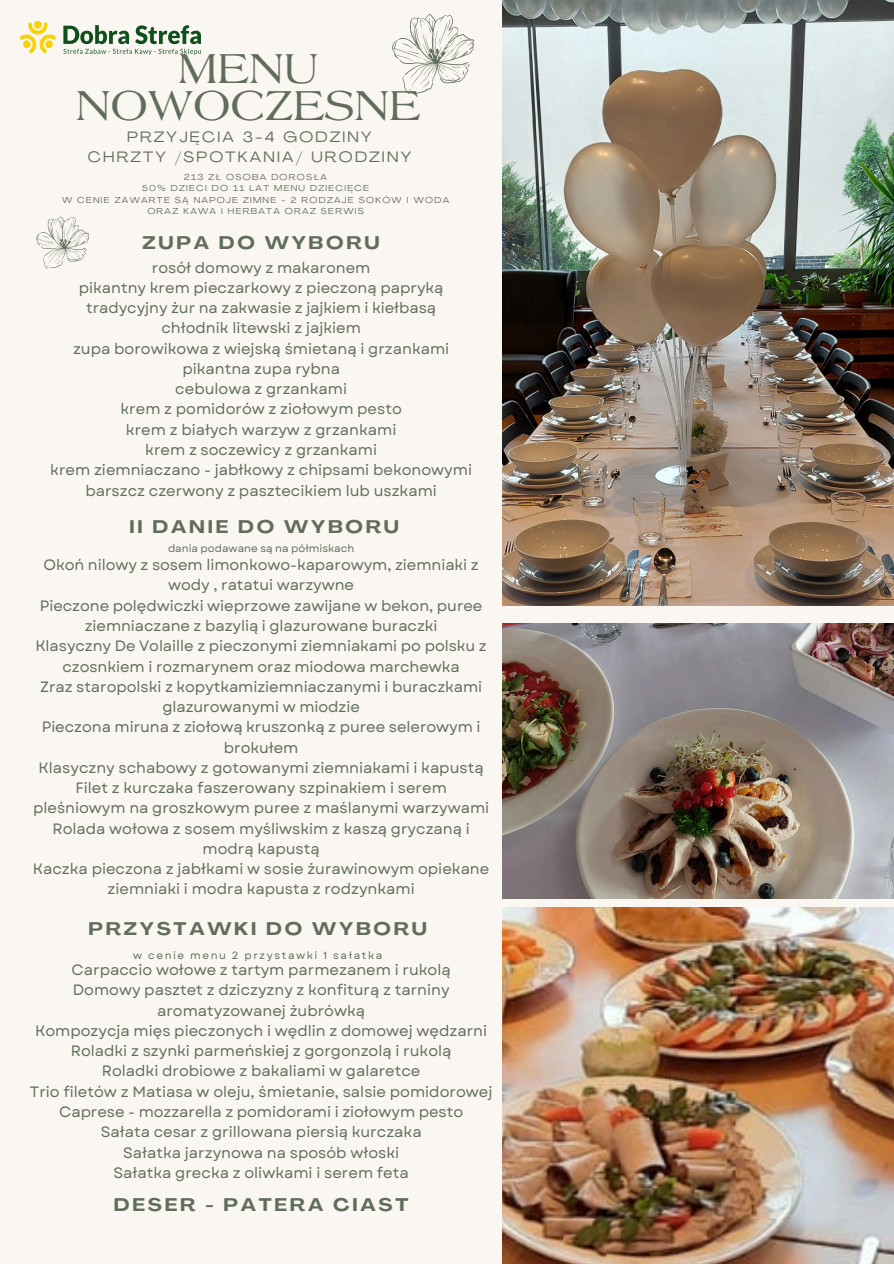
<style>
.page{position:relative;width:894px;height:1264px;background:#fff}
.page>*{position:absolute;margin:0;border:0;box-sizing:border-box;transform-origin:0 0}
.t1{font:45px/37.2px "Laguna";color:#616d5b;text-align:center}
.t2{font:700 expanded 18px "Agrandir";letter-spacing:.155em;color:#616d5b}
.t3{font:15px/20.2px "Garet";color:#616d5b;text-align:center}
.t4{font:expanded 14.85px/20.2px "Agrandir";letter-spacing:.155em;color:#616d5b;text-align:center}
.t5{font:10.5px "Garet";letter-spacing:.155em;color:#616d5b}
.t6{font:10.5px "Garet";color:#616d5b}
.t7{font:expanded 8.55px/11.4px "Agrandir";letter-spacing:.155em;color:#616d5b;text-align:center}
</style>
<div class="page">
<div style="left:0;top:0;width:893px;height:1263px;background:#faf6f1"></div>
<img style="left:502px;top:907px;width:391px;height:356px">
<img style="left:502px;top:624px;width:391px;height:274px">
<svg style="left:36px;top:217px;width:53px;height:51px"></svg>
<svg style="left:392px;top:14px;width:82px;height:80px"></svg>
<img style="left:20px;top:22px;width:180px;height:32px">
<img style="left:502px;top:0;width:391px;height:605px">
<p class="t1" style="left:76px;top:52px;width:346px">MENU<br>NOWOCZESNE</p>
<h4 class="t4" style="left:88px;top:128px;width:325px">PRZYJĘCIA 3-4 GODZINY<br>CHRZTY /SPOTKANIA/ URODZINY</h4>
<p class="t7" style="left:184px;top:172px;width:144px">213 ZŁ OSOBA DOROSŁA</p>
<h4 class="t7" style="left:142px;top:183px;width:228px">50% DZIECI DO 11 LAT MENU DZIECIĘCE</h4>
<p class="t7" style="left:62px;top:195px;width:388px">W CENIE ZAWARTE SĄ NAPOJE ZIMNE - 2 RODZAJE SOKÓW I WODA<br>ORAZ KAWA I HERBATA ORAZ SERWIS</p>
<p class="t2" style="left:143px;top:235px;width:238px">ZUPA DO WYBORU</p>
<p class="t3" style="left:50px;top:257px;width:423px">rosół domowy z makaronem<br>pikantny krem pieczarkowy z pieczoną papryką tradycyjny żur na zakwasie z jajkiem i kiełbasą<br>chłodnik litewski z jajkiem<br>zupa borowikowa z wiejską śmietaną i grzankami pikantna zupa rybna<br>cebulowa z grzankami<br>krem z pomidorów z ziołowym pesto<br>krem z białych warzyw z grzankami<br>krem z soczewicy z grzankami<br>krem ziemniaczano - jabłkowy z chipsami bekonowymi</p>
<p class="t3" style="left:85px;top:480px;width:353px">barszcz czerwony z pasztecikiem lub uszkami</p>
<h2 class="t2" style="left:129px;top:519px;width:271px">II DANIE DO WYBORU</h2>
<h2 class="t6" style="left:168px;top:540px;width:188px">dania podawane są na półmiskach</h2>
<h1 class="t3" style="left:33px;top:555px;width:458px">Okoń nilowy z sosem limonkowo-kaparowym, ziemniaki z wody , ratatui warzywne<br>Pieczone polędwiczki wieprzowe zawijane w bekon, puree ziemniaczane z bazylią i glazurowane buraczki<br>Klasyczny De Volaille z pieczonymi ziemniakami po polsku z czosnkiem i rozmarynem oraz miodowa marchewka<br>Zraz staropolski z kopytkamiziemniaczanymi i buraczkami glazurowanymi w miodzie<br>Pieczona miruna z ziołową kruszonką z puree selerowym i brokułem<br>Klasyczny schabowy z gotowanymi ziemniakami i kapustą Filet z kurczaka faszerowany szpinakiem i serem pleśniowym na groszkowym puree z maślanymi warzywami Rolada wołowa z sosem myśliwskim z kaszą gryczaną i modrą kapustą<br>Kaczka pieczona z jabłkami w sosie żurawinowym opiekane ziemniaki i modra kapusta z rodzynkami</h1>
<p class="t2" style="left:88px;top:921px;width:340px">PRZYSTAWKI DO WYBORU</p>
<p class="t5" style="left:133px;top:947px;width:251px">w cenie menu 2 przystawki 1 sałatka</p>
<h2 class="t3" style="left:30px;top:959px;width:464px">Carpaccio wołowe z tartym parmezanem i rukolą<br>Domowy pasztet z dziczyzny z konfiturą z tarniny aromatyzowanej żubrówką<br>Kompozycja mięs pieczonych i wędlin z domowej wędzarni Roladki z szynki parmeńskiej z gorgonzolą i rukolą<br>Roladki drobiowe z bakaliami w galaretce<br>Trio filetów z Matiasa w oleju, śmietanie, salsie pomidorowej Caprese - mozzarella z pomidorami i ziołowym pesto<br>Sałata cesar z grillowana piersią kurczaka<br>Sałatka jarzynowa na sposób włoski</h2>
<h5 class="t3" style="left:114px;top:1162px;width:296px">Sałatka grecka z oliwkami i serem feta</h5>
<h4 class="t2" style="left:114px;top:1197px;width:296px">DESER - PATERA CIAST</h4>
</div>
